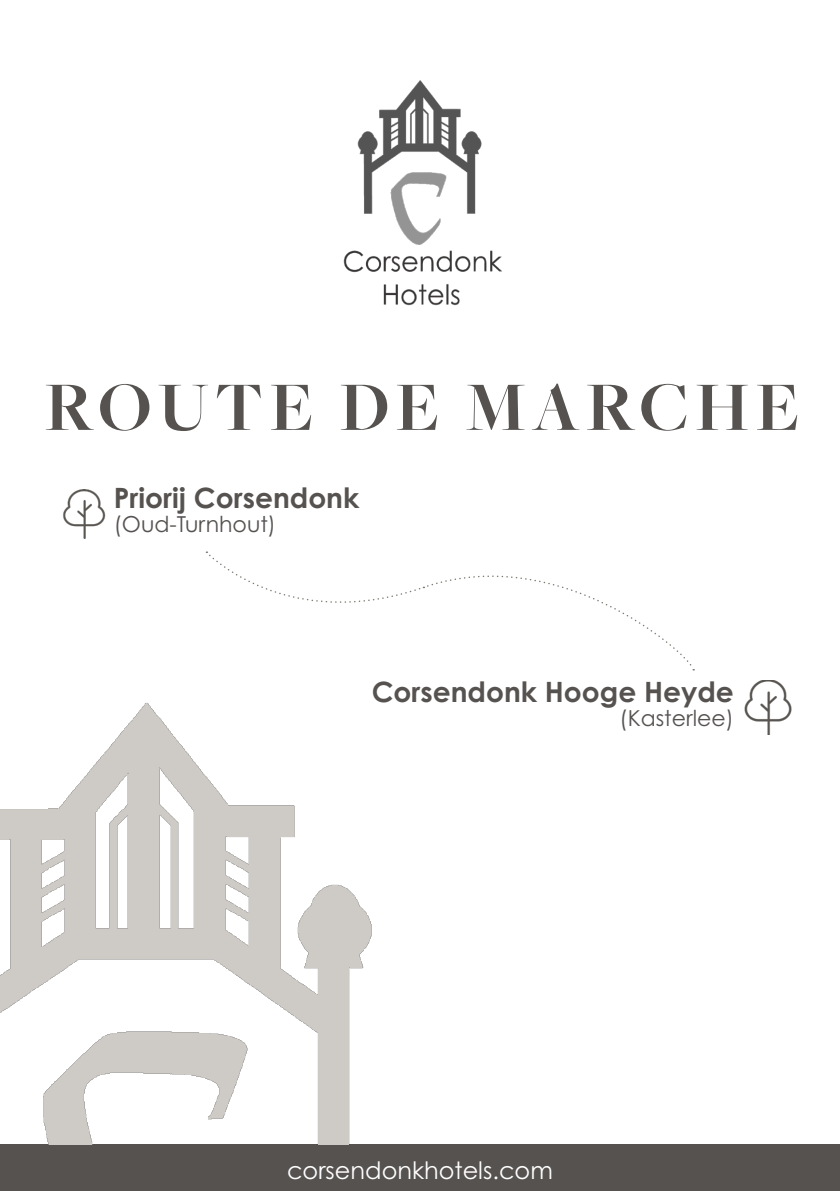
<style>
.page{position:relative;width:840px;height:1191px;background:#fff}
.page>*{position:absolute;margin:0;border:0;box-sizing:border-box;transform-origin:0 0}
.t1{font:700 72px "Freight Big Pro";letter-spacing:.09em;color:#555250}
.t2{font:700 28px "Century Gothic Pro";color:#555250}
.t3{font:24px "Century Gothic Pro";color:#fff}
.t4{font:22px "Century Gothic Pro";color:#555250}
</style>
<div class="page">
<div style="left:0;top:1144px;width:839px;height:47px;background:#555250"></div>
<img style="left:343px;top:80px;width:159px;height:226px">
<img style="left:0;top:702px;width:372px;height:442px">
<img style="left:63px;top:489px;width:43px;height:50px">
<svg style="left:206px;top:551px;width:488px;height:119px"></svg>
<img style="left:744px;top:681px;width:48px;height:54px">
<h1 class="t1" style="left:45px;top:360px;width:755px">ROUTE DE MARCHE</h1>
<p class="t2" style="left:114px;top:480px;width:247px">Priorij Corsendonk</p>
<p class="t4" style="left:114px;top:510px;width:164px">(Oud-Turnhout)</p>
<p class="t2" style="left:371px;top:674px;width:363px">Corsendonk Hooge Heyde</p>
<p class="t4" style="left:619px;top:704px;width:116px">(Kasterlee)</p>
<p class="t3" style="left:287px;top:1155px;width:267px">corsendonkhotels.com</p>
</div>
